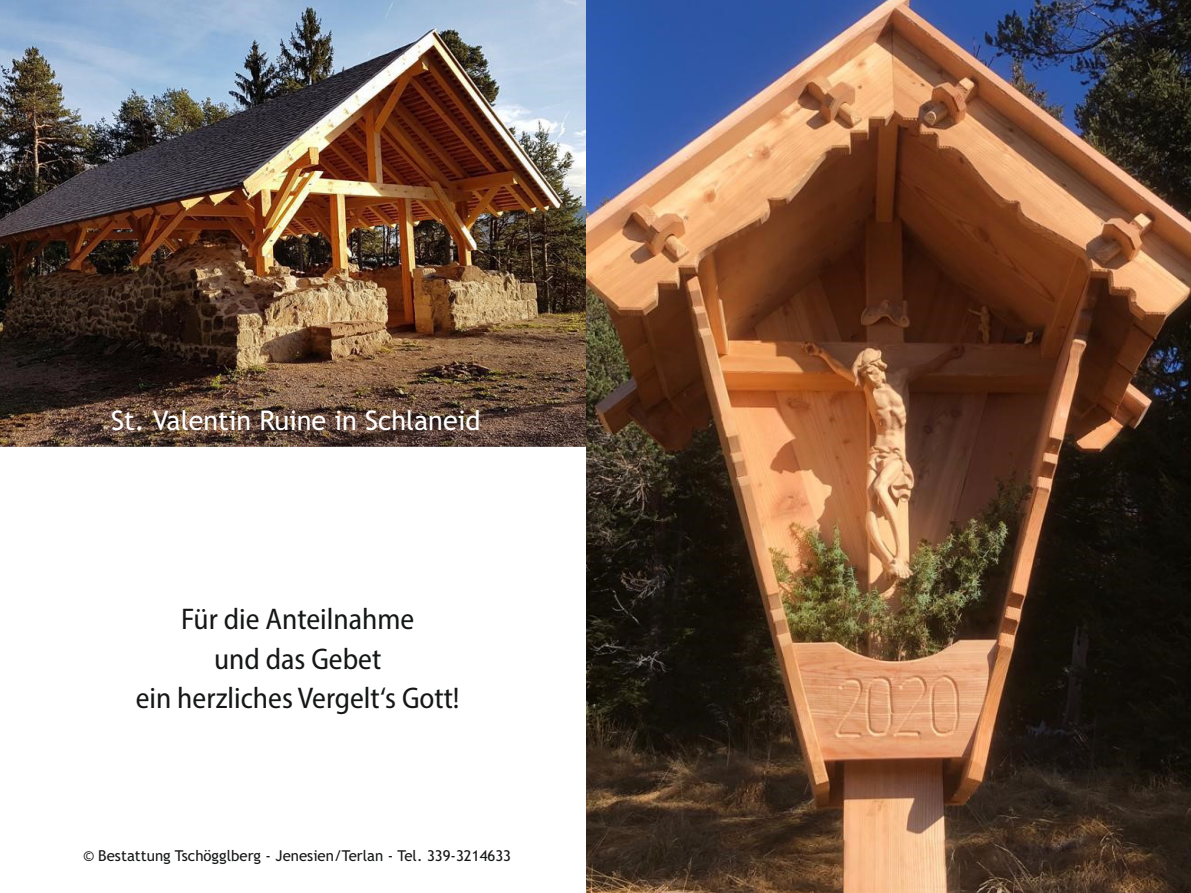
<style>
.page{position:relative;width:1191px;height:893px;background:#fff}
.page>*{position:absolute;margin:0;border:0;box-sizing:border-box;transform-origin:0 0}
.t1{font:semi-condensed 30px/39.6px "Myriad Pro";color:#151616;text-align:center}
.t2{font:27px "Trebuchet MS";color:#fff}
.t3{font:15px "Trebuchet MS";color:#151616}
</style>
<div class="page">
<img style="left:0;top:0;width:586px;height:447px">
<img style="left:586px;top:0;width:605px;height:893px">
<p class="t2" style="left:111px;top:410px;width:371px">St. Valentin Ruine in Schlaneid</p>
<p class="t1" style="left:136px;top:602px;width:325px">Für die Anteilnahme<br>und das Gebet<br>ein herzliches Vergelt‘s Gott!</p>
<p class="t3" style="left:83px;top:850px;width:429px">© Bestattung Tschögglberg - Jenesien/Terlan - Tel. 339-3214633</p>
</div>
